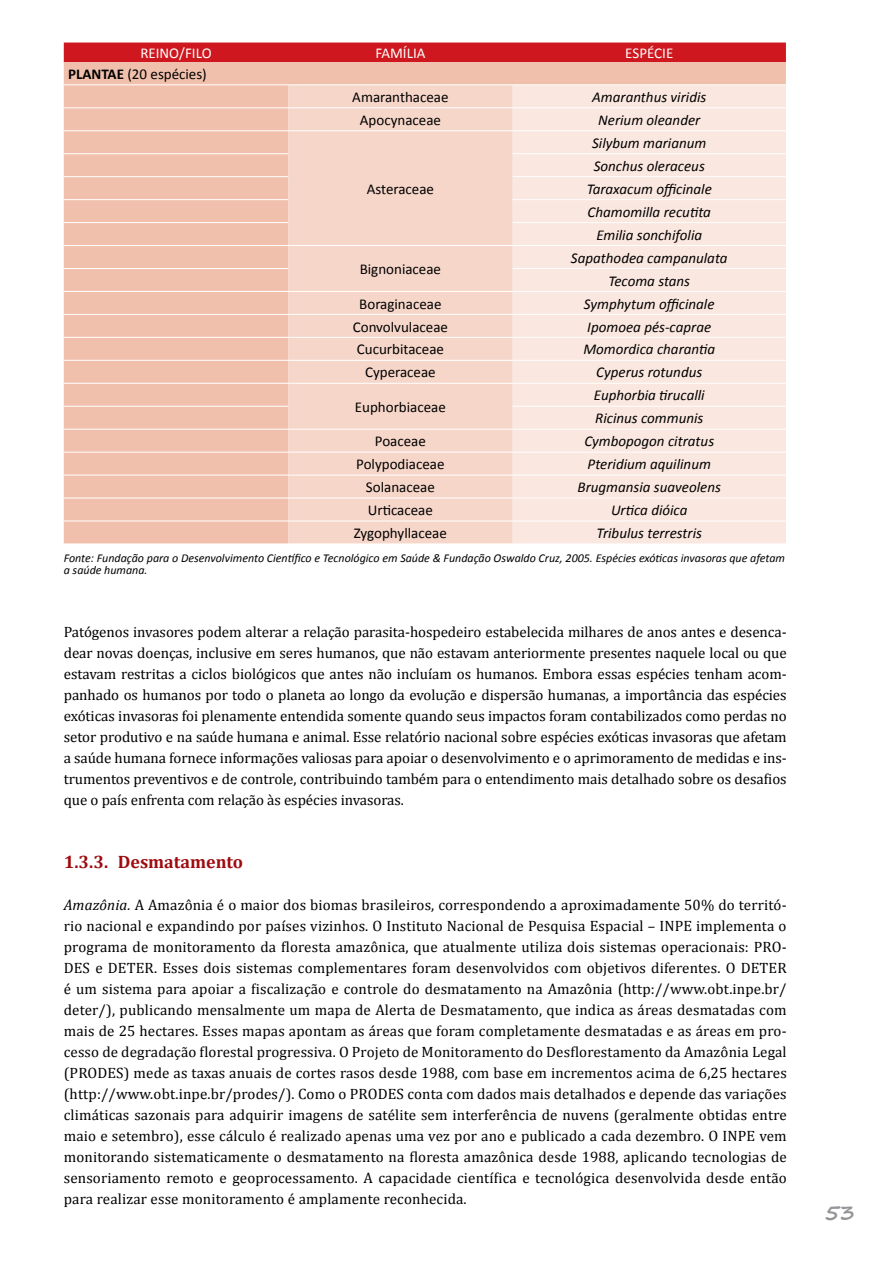
<style>
.page{position:relative;width:893px;height:1263px;background:#fff}
.page>*{position:absolute;margin:0;border:0;box-sizing:border-box;transform-origin:0 0}
.t1{font:700 21px "Segoe Print";color:#939598}
.t2{font:700 18px "Cambria";color:#9e0b0f}
.t3{font:15px/21px "Cambria";letter-spacing:-.005em;color:#000;text-align:justify}
.t4{font:italic 15px/23px "Calibri";color:#000;text-align:center}
.t5{font:15px "Calibri";color:#000}
.t6{font:15px "Calibri";color:#fff}
.t7{font:italic 12px/12px "Calibri";color:#000}
.s1{font-weight:700}
.s2{font-style:italic}
</style>
<div class="page">
<div style="left:64px;top:43px;width:722px;height:19px;background:#ce171e"></div>
<div style="left:64px;top:62px;width:722px;height:482px;background:#f1c0ad"></div>
<div style="left:288px;top:85px;width:225px;height:459px;background:#f6d6c9"></div>
<div style="left:513px;top:85px;width:273px;height:459px;background:#fae7df"></div>
<hr style="left:64px;top:84px;width:224px;height:1px;background:#fff">
<hr style="left:288px;top:84px;width:225px;height:1px;background:#fff">
<hr style="left:513px;top:84px;width:273px;height:1px;background:#fff">
<hr style="left:64px;top:107px;width:224px;height:1px;background:#fff">
<hr style="left:288px;top:107px;width:225px;height:1px;background:#fff">
<hr style="left:513px;top:107px;width:273px;height:1px;background:#fff">
<hr style="left:64px;top:130px;width:224px;height:1px;background:#fff">
<hr style="left:288px;top:130px;width:225px;height:1px;background:#fff">
<hr style="left:513px;top:130px;width:273px;height:1px;background:#fff">
<hr style="left:64px;top:153px;width:224px;height:1px;background:#fff">
<hr style="left:513px;top:153px;width:273px;height:1px;background:#fff">
<hr style="left:64px;top:176px;width:224px;height:1px;background:#fff">
<hr style="left:513px;top:176px;width:273px;height:1px;background:#fff">
<hr style="left:64px;top:199px;width:224px;height:1px;background:#fff">
<hr style="left:513px;top:199px;width:273px;height:1px;background:#fff">
<hr style="left:64px;top:222px;width:224px;height:1px;background:#fff">
<hr style="left:513px;top:222px;width:273px;height:1px;background:#fff">
<hr style="left:64px;top:245px;width:224px;height:1px;background:#fff">
<hr style="left:288px;top:245px;width:225px;height:1px;background:#fff">
<hr style="left:513px;top:245px;width:273px;height:1px;background:#fff">
<hr style="left:64px;top:268px;width:224px;height:1px;background:#fff">
<hr style="left:513px;top:268px;width:273px;height:1px;background:#fff">
<hr style="left:64px;top:291px;width:224px;height:1px;background:#fff">
<hr style="left:288px;top:291px;width:225px;height:1px;background:#fff">
<hr style="left:513px;top:291px;width:273px;height:1px;background:#fff">
<hr style="left:64px;top:314px;width:224px;height:1px;background:#fff">
<hr style="left:288px;top:314px;width:225px;height:1px;background:#fff">
<hr style="left:513px;top:314px;width:273px;height:1px;background:#fff">
<hr style="left:64px;top:337px;width:224px;height:1px;background:#fff">
<hr style="left:288px;top:337px;width:225px;height:1px;background:#fff">
<hr style="left:513px;top:337px;width:273px;height:1px;background:#fff">
<hr style="left:64px;top:360px;width:224px;height:1px;background:#fff">
<hr style="left:288px;top:360px;width:225px;height:1px;background:#fff">
<hr style="left:513px;top:360px;width:273px;height:1px;background:#fff">
<hr style="left:64px;top:383px;width:224px;height:1px;background:#fff">
<hr style="left:288px;top:383px;width:225px;height:1px;background:#fff">
<hr style="left:513px;top:383px;width:273px;height:1px;background:#fff">
<hr style="left:64px;top:406px;width:224px;height:1px;background:#fff">
<hr style="left:513px;top:406px;width:273px;height:1px;background:#fff">
<hr style="left:64px;top:429px;width:224px;height:1px;background:#fff">
<hr style="left:288px;top:429px;width:225px;height:1px;background:#fff">
<hr style="left:513px;top:429px;width:273px;height:1px;background:#fff">
<hr style="left:64px;top:452px;width:224px;height:1px;background:#fff">
<hr style="left:288px;top:452px;width:225px;height:1px;background:#fff">
<hr style="left:513px;top:452px;width:273px;height:1px;background:#fff">
<hr style="left:64px;top:475px;width:224px;height:1px;background:#fff">
<hr style="left:288px;top:475px;width:225px;height:1px;background:#fff">
<hr style="left:513px;top:475px;width:273px;height:1px;background:#fff">
<hr style="left:64px;top:498px;width:224px;height:1px;background:#fff">
<hr style="left:288px;top:498px;width:225px;height:1px;background:#fff">
<hr style="left:513px;top:498px;width:273px;height:1px;background:#fff">
<hr style="left:64px;top:521px;width:224px;height:1px;background:#fff">
<hr style="left:288px;top:521px;width:225px;height:1px;background:#fff">
<hr style="left:513px;top:521px;width:273px;height:1px;background:#fff">
<p class="t6" style="left:140px;top:44px;width:17px">Reino</p>
<p class="t6" style="left:179px;top:44px;width:20px">/Filo</p>
<p class="t6" style="left:375px;top:44px;width:39px">Fam ília</p>
<p class="t6" style="left:625px;top:44px;width:15px">Espécie</p>
<p class="t5" style="left:68px;top:65px;width:140px"><span class="s1">PLANTAE</span> (20 espécies)</p>
<p class="t5" style="left:352px;top:88px;width:98px">Amaranthaceae</p>
<p class="t4" style="left:592px;top:85px;width:116px">Amaranthus viridis</p>
<p class="t5" style="left:360px;top:111px;width:83px">Apocynaceae</p>
<p class="t4" style="left:598px;top:108px;width:104px">Nerium oleander</p>
<p class="t5" style="left:367px;top:179px;width:69px">Asteraceae</p>
<p class="t5" style="left:360px;top:260px;width:83px">Bignoniaceae</p>
<p class="t4" style="left:587px;top:131px;width:127px">Silybum marianum<br>Sonchus oleraceus<br>Taraxacum officinale<br>Chamomilla recutita<br>Emilia sonchifolia</p>
<p class="t4" style="left:571px;top:245px;width:158px">Sapathodea campanulata<br>Tecoma stans</p>
<p class="t5" style="left:359px;top:294px;width:84px">Boraginaceae</p>
<p class="t4" style="left:584px;top:291px;width:132px">Symphytum officinale</p>
<p class="t5" style="left:353px;top:317px;width:97px">Convolvulaceae</p>
<p class="t4" style="left:587px;top:314px;width:125px">Ipomoea pés-caprae</p>
<p class="t5" style="left:357px;top:340px;width:89px">Cucurbitaceae</p>
<p class="t4" style="left:583px;top:337px;width:133px">Momordica charantia</p>
<p class="t5" style="left:365px;top:363px;width:72px">Cyperaceae</p>
<p class="t4" style="left:596px;top:360px;width:108px">Cyperus rotundus</p>
<p class="t5" style="left:355px;top:398px;width:93px">Euphorbiaceae</p>
<p class="t4" style="left:594px;top:383px;width:112px;text-align:left">Euphorbia tirucalli<br>Ricinus communis</p>
<p class="t5" style="left:375px;top:432px;width:53px">Poaceae</p>
<p class="t4" style="left:584px;top:429px;width:131px">Cymbopogon citratus</p>
<p class="t5" style="left:356px;top:455px;width:90px">Polypodiaceae</p>
<p class="t4" style="left:588px;top:452px;width:125px">Pteridium aquilinum</p>
<p class="t5" style="left:366px;top:478px;width:70px">Solanaceae</p>
<p class="t4" style="left:578px;top:475px;width:145px">Brugmansia suaveolens</p>
<p class="t5" style="left:368px;top:501px;width:67px">Urticaceae</p>
<p class="t4" style="left:611px;top:498px;width:78px">Urtica dióica</p>
<p class="t5" style="left:354px;top:524px;width:95px">Zygophyllaceae</p>
<p class="t4" style="left:596px;top:521px;width:107px">Tribulus terrestris</p>
<p class="t7" style="left:64px;top:552px;width:723px">Fonte: Fundação para o Desenvolvimento Científico e Tecnológico em Saúde &amp; Fundação Oswaldo Cruz, 2005. Espécies exóticas invasoras que afetam a saúde humana.</p>
<p class="t3" style="left:64px;top:622px;width:724px">Patógenos invasores podem alterar a relação parasita-hospedeiro estabelecida milhares de anos antes e desenca&shy;dear novas doenças, inclusive em seres humanos, que não estavam anteriormente presentes naquele local ou que estavam restritas a ciclos biológicos que antes não incluíam os humanos. Embora essas espécies tenham acom&shy;panhado os humanos por todo o planeta ao longo da evolução e dispersão humanas, a importância das espécies exóticas invasoras foi plenamente entendida somente quando seus impactos foram contabilizados como perdas no setor produtivo e na saúde humana e animal. Esse relatório nacional sobre espécies exóticas invasoras que afetam a saúde humana fornece informações valiosas para apoiar o desenvolvimento e o aprimoramento de medidas e ins&shy;trumentos preventivos e de controle, contribuindo também para o entendimento mais detalhado sobre os desafios que o país enfrenta com relação às espécies invasoras.</p>
<p class="t2" style="left:64px;top:851px;width:181px">1.3.3. Desmatamento</p>
<p class="t3" style="left:64px;top:895px;width:724px"><span class="s2">Amazônia.</span> A Amazônia é o maior dos biomas brasileiros, correspondendo a aproximadamente 50% do territó&shy;rio nacional e expandindo por países vizinhos. O Instituto Nacional de Pesquisa Espacial – INPE implementa o programa de monitoramento da floresta amazônica, que atualmente utiliza dois sistemas operacionais: PRO-DES e DETER. Esses dois sistemas complementares foram desenvolvidos com objetivos diferentes. O DETER é um sistema para apoiar a fiscalização e controle do desmatamento na Amazônia (http://www.obt.inpe.br/ deter/), publicando mensalmente um mapa de Alerta de Desmatamento, que indica as áreas desmatadas com mais de 25 hectares. Esses mapas apontam as áreas que foram completamente desmatadas e as áreas em pro&shy;cesso de degradação florestal progressiva. O Projeto de Monitoramento do Desflorestamento da Amazônia Legal (PRODES) mede as taxas anuais de cortes rasos desde 1988, com base em incrementos acima de 6,25 hectares (http://www.obt.inpe.br/prodes/). Como o PRODES conta com dados mais detalhados e depende das variações climáticas sazonais para adquirir imagens de satélite sem interferência de nuvens (geralmente obtidas entre maio e setembro), esse cálculo é realizado apenas uma vez por ano e publicado a cada dezembro. O INPE vem monitorando sistematicamente o desmatamento na floresta amazônica desde 1988, aplicando tecnologias de sensoriamento remoto e geoprocessamento. A capacidade científica e tecnológica desenvolvida desde então para realizar esse monitoramento é amplamente reconhecida.</p>
<h1 class="t1" style="left:824px;top:1194px;width:32px">53</h1>
</div>
